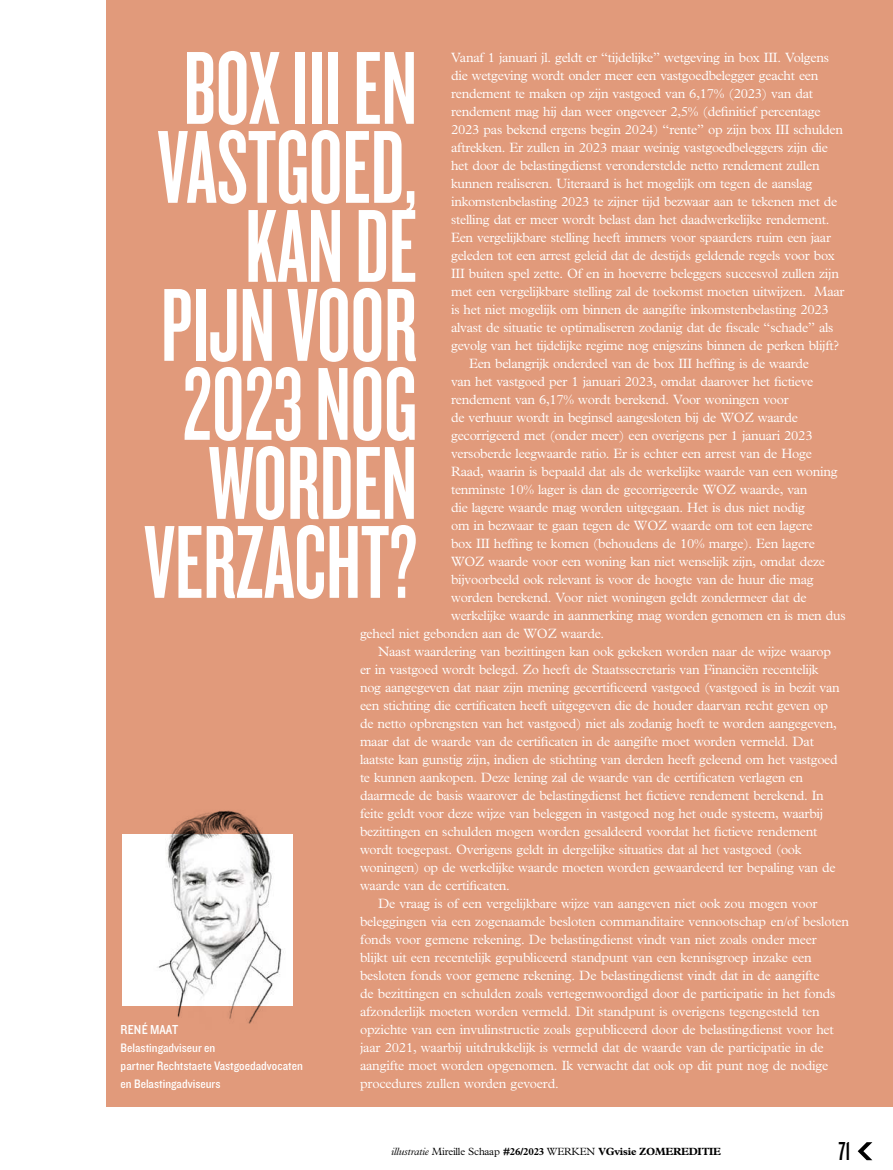
<style>
.page{position:relative;width:893px;height:1170px;background:#fff}
.page>*{position:absolute;margin:0;border:0;box-sizing:border-box;transform-origin:0 0}
.t1{font:107.7px/78.9px "Knockout HTF47 Bantamweight";color:#fff;text-align:right}
.t2{font:27px "Knockout HTF47 Bantamweight";color:#000}
.t3{font:300 13.5px "M Plantin";letter-spacing:-.02em;color:#fff}
.t4{font:13.5px "Knockout HTF30 Junior Welterwt";color:#fff}
.t5{font:12.75px/18px "Knockout HTF30 Junior Welterwt";color:#fff}
.t6{font:700 10.5px "M Plantin";letter-spacing:-.02em;color:#000}
.s1{font-weight:300;font-style:italic}
.s2{font-weight:300}
</style>
<div class="page">
<div style="left:106px;top:0;width:787px;height:1106px;background:#e19a7b"></div>
<svg style="left:858px;top:1142px;width:14px;height:18px"></svg>
<div style="left:122px;top:834px;width:171px;height:171px;background:#fff"></div>
<img style="left:142px;top:810px;width:151px;height:214px">
<h1 class="t1" style="left:144px;top:47px;width:274px">BOX III EN<br>VASTGOED,<br>KAN DE<br>PIJN VOOR<br>2023 NOG<br>WORDEN<br>VERZACHT?</h1>
<p class="t3" style="left:451px;top:52px;width:380px">Vanaf 1 januari jl. geldt er “tijdelijke” wetgeving in box III. Volgens</p>
<p class="t3" style="left:451px;top:70px;width:369px">die wetgeving wordt onder meer een vastgoedbelegger geacht een</p>
<p class="t3" style="left:451px;top:88px;width:363px">rendement te maken op zijn vastgoed van 6,17% (2023) van dat</p>
<p class="t3" style="left:451px;top:106px;width:371px">rendement mag hij dan weer ongeveer 2,5% (definitief percentage</p>
<p class="t3" style="left:451px;top:124px;width:393px">2023 pas bekend ergens begin 2024) “rente” op zijn box III schulden</p>
<p class="t3" style="left:451px;top:142px;width:378px">aftrekken. Er zullen in 2023 maar weinig vastgoedbeleggers zijn die</p>
<p class="t3" style="left:451px;top:160px;width:370px">het door de belastingdienst veronderstelde netto rendement zullen</p>
<p class="t3" style="left:451px;top:178px;width:363px">kunnen realiseren. Uiteraard is het mogelijk om tegen de aanslag</p>
<p class="t3" style="left:451px;top:196px;width:388px">inkomstenbelasting 2023 te zijner tijd bezwaar aan te tekenen met de</p>
<p class="t3" style="left:451px;top:214px;width:380px">stelling dat er meer wordt belast dan het daadwerkelijke rendement.</p>
<p class="t3" style="left:451px;top:232px;width:381px">Een vergelijkbare stelling heeft immers voor spaarders ruim een jaar</p>
<p class="t3" style="left:451px;top:250px;width:385px">geleden tot een arrest geleid dat de destijds geldende regels voor box</p>
<p class="t3" style="left:451px;top:268px;width:389px">III buiten spel zette. Of en in hoeverre beleggers succesvol zullen zijn</p>
<p class="t3" style="left:451px;top:286px;width:395px">met een vergelijkbare stelling zal de toekomst moeten uitwijzen. Maar</p>
<p class="t3" style="left:451px;top:304px;width:379px">is het niet mogelijk om binnen de aangifte inkomstenbelasting 2023</p>
<p class="t3" style="left:451px;top:322px;width:384px">alvast de situatie te optimaliseren zodanig dat de fiscale “schade” als</p>
<p class="t3" style="left:451px;top:340px;width:390px">gevolg van het tijdelijke regime nog enigszins binnen de perken blijft?</p>
<p class="t3" style="left:469px;top:358px;width:341px">Een belangrijk onderdeel van de box III heffing is de waarde</p>
<p class="t3" style="left:451px;top:376px;width:364px">van het vastgoed per 1 januari 2023, omdat daarover het fictieve</p>
<p class="t3" style="left:451px;top:394px;width:339px">rendement van 6,17% wordt berekend. Voor woningen voor</p>
<p class="t3" style="left:451px;top:412px;width:348px">de verhuur wordt in beginsel aangesloten bij de WOZ waarde</p>
<p class="t3" style="left:451px;top:430px;width:363px">gecorrigeerd met (onder meer) een overigens per 1 januari 2023</p>
<p class="t3" style="left:451px;top:448px;width:362px">versoberde leegwaarde ratio. Er is echter een arrest van de Hoge</p>
<p class="t3" style="left:451px;top:466px;width:388px">Raad, waarin is bepaald dat als de werkelijke waarde van een woning</p>
<p class="t3" style="left:451px;top:484px;width:358px">tenminste 10% lager is dan de gecorrigeerde WOZ waarde, van</p>
<p class="t3" style="left:451px;top:502px;width:355px">die lagere waarde mag worden uitgegaan. Het is dus niet nodig</p>
<p class="t3" style="left:451px;top:520px;width:363px">om in bezwaar te gaan tegen de WOZ waarde om tot een lagere</p>
<p class="t3" style="left:451px;top:538px;width:365px">box III heffing te komen (behoudens de 10% marge). Een lagere</p>
<p class="t3" style="left:451px;top:556px;width:375px">WOZ waarde voor een woning kan niet wenselijk zijn, omdat deze</p>
<p class="t3" style="left:451px;top:574px;width:364px">bijvoorbeeld ook relevant is voor de hoogte van de huur die mag</p>
<p class="t3" style="left:451px;top:592px;width:357px">worden berekend. Voor niet woningen geldt zondermeer dat de</p>
<p class="t3" style="left:451px;top:610px;width:396px">werkelijke waarde in aanmerking mag worden genomen en is men dus</p>
<p class="t3" style="left:360px;top:628px;width:246px">geheel niet gebonden aan de WOZ waarde.</p>
<p class="t3" style="left:378px;top:646px;width:455px">Naast waardering van bezittingen kan ook gekeken worden naar de wijze waarop</p>
<p class="t3" style="left:360px;top:664px;width:460px">er in vastgoed wordt belegd. Zo heeft de Staatssecretaris van Financiën recentelijk</p>
<p class="t3" style="left:360px;top:682px;width:481px">nog aangegeven dat naar zijn mening gecertificeerd vastgoed (vastgoed is in bezit van</p>
<p class="t3" style="left:360px;top:700px;width:470px">een stichting die certificaten heeft uitgegeven die de houder daarvan recht geven op</p>
<p class="t3" style="left:360px;top:718px;width:478px">de netto opbrengsten van het vastgoed) niet als zodanig hoeft te worden aangegeven,</p>
<p class="t3" style="left:360px;top:736px;width:455px">maar dat de waarde van de certificaten in de aangifte moet worden vermeld. Dat</p>
<p class="t3" style="left:360px;top:754px;width:479px">laatste kan gunstig zijn, indien de stichting van derden heeft geleend om het vastgoed</p>
<p class="t3" style="left:360px;top:772px;width:444px">te kunnen aankopen. Deze lening zal de waarde van de certificaten verlagen en</p>
<p class="t3" style="left:360px;top:790px;width:465px">daarmede de basis waarover de belastingdienst het fictieve rendement berekend. In</p>
<p class="t3" style="left:360px;top:808px;width:465px">feite geldt voor deze wijze van beleggen in vastgoed nog het oude systeem, waarbij</p>
<p class="t3" style="left:360px;top:826px;width:459px">bezittingen en schulden mogen worden gesaldeerd voordat het fictieve rendement</p>
<p class="t3" style="left:360px;top:844px;width:443px">wordt toegepast. Overigens geldt in dergelijke situaties dat al het vastgoed (ook</p>
<p class="t3" style="left:360px;top:862px;width:477px">woningen) op de werkelijke waarde moeten worden gewaardeerd ter bepaling van de</p>
<p class="t3" style="left:360px;top:880px;width:151px">waarde van de certificaten.</p>
<p class="t3" style="left:378px;top:898px;width:441px">De vraag is of een vergelijkbare wijze van aangeven niet ook zou mogen voor</p>
<p class="t3" style="left:360px;top:916px;width:490px">beleggingen via een zogenaamde besloten commanditaire vennootschap en/of besloten</p>
<p class="t3" style="left:360px;top:934px;width:458px">fonds voor gemene rekening. De belastingdienst vindt van niet zoals onder meer</p>
<p class="t3" style="left:360px;top:952px;width:453px">blijkt uit een recentelijk gepubliceerd standpunt van een kennisgroep inzake een</p>
<p class="t3" style="left:360px;top:970px;width:461px">besloten fonds voor gemene rekening. De belastingdienst vindt dat in de aangifte</p>
<p class="t3" style="left:360px;top:988px;width:477px">de bezittingen en schulden zoals vertegenwoordigd door de participatie in het fonds</p>
<p class="t3" style="left:360px;top:1006px;width:461px">afzonderlijk moeten worden vermeld. Dit standpunt is overigens tegengesteld ten</p>
<p class="t3" style="left:360px;top:1024px;width:475px">opzichte van een invulinstructie zoals gepubliceerd door de belastingdienst voor het</p>
<p class="t3" style="left:360px;top:1042px;width:465px">jaar 2021, waarbij uitdrukkelijk is vermeld dat de waarde van de participatie in de</p>
<p class="t3" style="left:360px;top:1060px;width:470px">aangifte moet worden opgenomen. Ik verwacht dat ook op dit punt nog de nodige</p>
<p class="t3" style="left:360px;top:1078px;width:200px">procedures zullen worden gevoerd.</p>
<p class="t4" style="left:121px;top:1024px;width:59px">RENÉ MAAT</p>
<p class="t5" style="left:121px;top:1039px;width:184px">Belastingadviseur en<br>partner Rechtstaete Vastgoedadvocaten en Belastingadviseurs</p>
<p class="t6" style="left:391px;top:1144px;width:332px"><span class="s1">illustratie</span> <span class="s2">Mireille Schaap</span> #26/2023 <span class="s2">WERKEN</span> VGvisie ZOMEREDITIE</p>
<h2 class="t2" style="left:838px;top:1134px;width:13px">71</h2>
</div>
